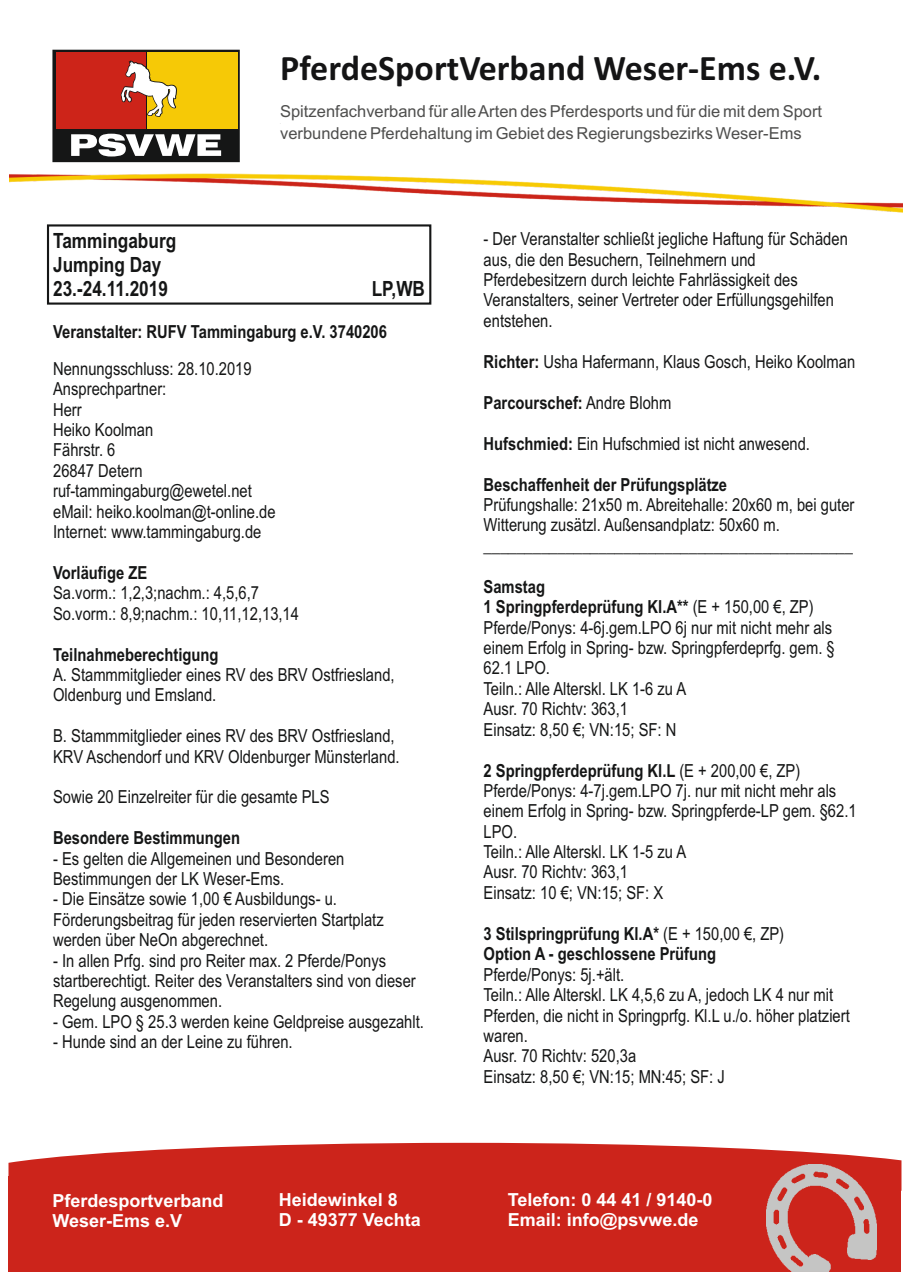
<style>
.page{position:relative;width:910px;height:1280px;background:#fff}
.page>*{position:absolute;margin:0;border:0;box-sizing:border-box;transform-origin:0 0}
.t1{font:700 36px "Calibri";color:#141415}
.t2{font:700 21px/24px "Arial Narrow";color:#151616}
.t3{font:18px/20.4px "Arial Narrow";color:#151616}
.t4{font:700 18px/20.5px "Arial Narrow";color:#151616}
.t5{font:700 18px/20.1px "Arial";color:#fff}
.t6{font:16.5px/21.8px "Arial";color:#4e4e4d}
.s1{font-weight:700}
.s2{font-weight:400}
</style>
<div class="page">
<div style="left:9px;top:1176px;width:892px;height:95px;background:#cc241b"></div>
<svg style="left:9px;top:1143px;width:892px;height:33px;fill:#cc241b"></svg>
<svg style="left:52px;top:50px;width:188px;height:106px;background:#c07a39"></svg>
<img style="left:9px;top:156px;width:893px;height:57px">
<img style="left:766px;top:1164px;width:110px;height:108px">
<div style="left:47px;top:224px;width:384px;height:81px;border:2px solid #151616"></div>
<h1 class="t1" style="left:280px;top:53px;width:543px">PferdeSportVerband Weser-Ems e.V.</h1>
<p class="t6" style="left:280px;top:102px;width:544px">Spitzenfachverband für alle Arten des Pferdesports und für die mit dem Sport verbundene Pferdehaltung im Gebiet des Regierungsbezirks Weser-Ems</p>
<p class="t2" style="left:53px;top:231px;width:125px">Tammingaburg<br>Jumping Day<br>23.-24.11.2019</p>
<p class="t2" style="left:372px;top:279px;width:55px">LP,WB</p>
<p class="t4" style="left:53px;top:323px;width:335px">Veranstalter: RUFV Tammingaburg e.V. 3740206</p>
<p class="t3" style="left:53px;top:360px;width:224px">Nennungsschluss: 28.10.2019<br>Ansprechpartner:<br>Herr<br>Heiko Koolman<br>Fährstr. 6<br>26847 Detern ruf-tammingaburg@ewetel.net eMail: heiko.koolman@t-online.de<br>Internet: www.tammingaburg.de</p>
<p class="t4" style="left:53px;top:564px;width:96px">Vorläufige ZE</p>
<p class="t3" style="left:53px;top:584px;width:247px">Sa.vorm.: 1,2,3;nachm.: 4,5,6,7<br>So.vorm.: 8,9;nachm.: 10,11,12,13,14</p>
<p class="t4" style="left:53px;top:646px;width:167px">Teilnahmeberechtigung</p>
<p class="t3" style="left:53px;top:666px;width:343px">A. Stammmitglieder eines RV des BRV Ostfriesland,<br>Oldenburg und Emsland.</p>
<p class="t3" style="left:53px;top:727px;width:348px">B. Stammmitglieder eines RV des BRV Ostfriesland,<br>KRV Aschendorf und KRV Oldenburger Münsterland.</p>
<p class="t3" style="left:53px;top:788px;width:278px">Sowie 20 Einzelreiter für die gesamte PLS</p>
<p class="t4" style="left:53px;top:829px;width:189px">Besondere Bestimmungen</p>
<p class="t3" style="left:53px;top:850px;width:293px">- Es gelten die Allgemeinen und Besonderen<br>Bestimmungen der LK Weser-Ems.</p>
<p class="t3" style="left:53px;top:890px;width:332px">- Die Einsätze sowie 1,00 € Ausbildungs- u.<br>Förderungsbeitrag für jeden reservierten Startplatz werden über NeOn abgerechnet.</p>
<p class="t3" style="left:53px;top:952px;width:364px">- In allen Prfg. sind pro Reiter max. 2 Pferde/Ponys startberechtigt. Reiter des Veranstalters sind von dieser<br>Regelung ausgenommen.</p>
<p class="t3" style="left:53px;top:1013px;width:372px">- Gem. LPO § 25.3 werden keine Geldpreise ausgezahlt.</p>
<p class="t3" style="left:53px;top:1033px;width:241px">- Hunde sind an der Leine zu führen.</p>
<p class="t3" style="left:484px;top:230px;width:366px">- Der Veranstalter schließt jegliche Haftung für Schäden aus, die den Besuchern, Teilnehmern und Pferdebesitzern durch leichte Fahrlässigkeit des Veranstalters, seiner Vertreter oder Erfüllungsgehilfen entstehen.</p>
<p class="t3" style="left:484px;top:353px;width:373px"><span class="s1">Richter:</span> Usha Hafermann, Klaus Gosch, Heiko Koolman</p>
<p class="t4" style="left:484px;top:394px;width:189px">Parcourschef: <span class="s2">Andre Blohm</span></p>
<p class="t3" style="left:484px;top:435px;width:328px"><span class="s1">Hufschmied:</span> Ein Hufschmied ist nicht anwesend.</p>
<p class="t4" style="left:484px;top:476px;width:245px">Beschaffenheit der Prüfungsplätze</p>
<p class="t3" style="left:484px;top:496px;width:372px">Prüfungshalle: 21x50 m. Abreitehalle: 20x60 m, bei guter<br>Witterung zusätzl. Außensandplatz: 50x60 m. _____________________________________________</p>
<p class="t3" style="left:484px;top:578px;width:353px"><span class="s1">Samstag<br>1 Springpferdeprüfung Kl.A**</span> (E + 150,00 €, ZP)<br>Pferde/Ponys: 4-6j.gem.LPO 6j nur mit nicht mehr als einem Erfolg in Spring- bzw. Springpferdeprfg. gem. §<br>62.1 LPO.<br>Teiln.: Alle Alterskl. LK 1-6 zu A<br>Ausr. 70 Richtv: 363,1<br>Einsatz: 8,50 €; VN:15; SF: N</p>
<p class="t3" style="left:484px;top:762px;width:375px"><span class="s1">2 Springpferdeprüfung Kl.L</span> (E + 200,00 €, ZP)<br>Pferde/Ponys: 4-7j.gem.LPO 7j. nur mit nicht mehr als einem Erfolg in Spring- bzw. Springpferde-LP gem. §62.1<br>LPO.<br>Teiln.: Alle Alterskl. LK 1-5 zu A<br>Ausr. 70 Richtv: 363,1<br>Einsatz: 10 €; VN:15; SF: X</p>
<p class="t4" style="left:484px;top:925px;width:302px">3 Stilspringprüfung Kl.A* <span class="s2">(E + 150,00 €, ZP)<br></span>Option A - geschlossene Prüfung</p>
<p class="t3" style="left:484px;top:966px;width:368px">Pferde/Ponys: 5j.+ält.<br>Teiln.: Alle Alterskl. LK 4,5,6 zu A, jedoch LK 4 nur mit Pferden, die nicht in Springprfg. Kl.L u./o. höher platziert waren.<br>Ausr. 70 Richtv: 520,3a<br>Einsatz: 8,50 €; VN:15; MN:45; SF: J</p>
<p class="t5" style="left:52px;top:1192px;width:173px">Pferdesportverband<br>Weser-Ems e.V</p>
<p class="t5" style="left:279px;top:1192px;width:144px">Heidewinkel 8<br>D - 49377 Vechta</p>
<p class="t5" style="left:508px;top:1191px;width:206px">Telefon: 0 44 41 / 9140-0<br>Email: info@psvwe.de</p>
</div>
